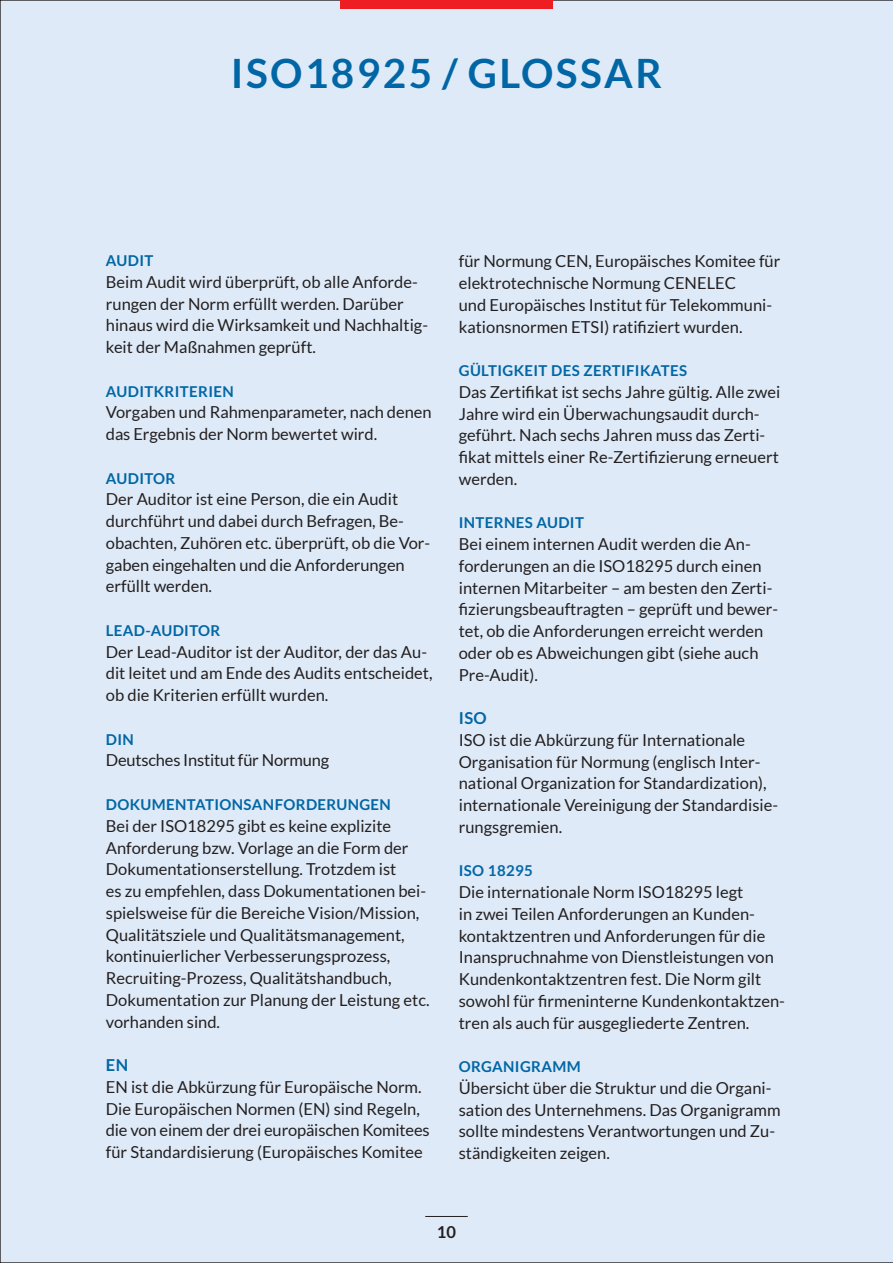
<style>
.page{position:relative;width:893px;height:1263px;background:#deeaf7}
.page>*{position:absolute;margin:0;border:0;box-sizing:border-box;transform-origin:0 0}
.headline{font:700 40.5px "Lato";letter-spacing:.06em;color:#0166a5}
.fließtext{font:16.5px/21.8px "Lato";color:#231f20}
.fließtext-2{font:700 16.5px "Lato";color:#0166a5}
.fließtext-3{font:700 16.5px "Lato";color:#231f20}
.fließtext-4{font:700 15px "Lato";letter-spacing:.025em;color:#0166a5}
</style>
<div class="page">
<div style="left:340px;top:0;width:213px;height:9px;background:#ee1d23"></div>
<p class="headline" style="left:231px;top:50px;width:433px">ISO18925 / GLOSSAR</p>
<p class="fließtext-4" style="left:106px;top:252px;width:49px">AUDIT</p>
<p class="fließtext" style="left:106px;top:271px;width:324px">Beim Audit wird überprüft, ob alle Anforde&shy;rungen der Norm erfüllt werden. Darüber hinaus wird die Wirksamkeit und Nachhaltig&shy;keit der Maßnahmen geprüft.</p>
<p class="fließtext-4" style="left:106px;top:383px;width:129px">AUDITKRITERIEN</p>
<p class="fließtext" style="left:106px;top:401px;width:327px">Vorgaben und Rahmenparameter, nach denen das Ergebnis der Norm bewertet wird.</p>
<p class="fließtext-4" style="left:106px;top:470px;width:71px">AUDITOR</p>
<p class="fließtext" style="left:106px;top:488px;width:326px">Der Auditor ist eine Person, die ein Audit durchführt und dabei durch Befragen, Be&shy;obachten, Zuhören etc. überprüft, ob die Vor&shy;gaben eingehalten und die Anforderungen erfüllt werden.</p>
<p class="fließtext-4" style="left:106px;top:622px;width:116px">LEAD-AUDITOR</p>
<p class="fließtext" style="left:106px;top:641px;width:328px">Der Lead-Auditor ist der Auditor, der das Au&shy;dit leitet und am Ende des Audits entscheidet, ob die Kriterien erfüllt wurden.</p>
<p class="fließtext-4" style="left:106px;top:731px;width:30px">DIN</p>
<p class="fließtext" style="left:106px;top:749px;width:225px">Deutsches Institut für Normung</p>
<p class="fließtext-4" style="left:106px;top:796px;width:287px">DOKUMENTATIONSANFORDERUNGEN</p>
<p class="fließtext" style="left:106px;top:815px;width:325px">Bei der ISO18295 gibt es keine explizite Anforderung bzw. Vorlage an die Form der Dokumentationserstellung. Trotzdem ist<br>es zu empfehlen, dass Dokumentationen bei&shy;spielsweise für die Bereiche Vision/Mission, Qualitätsziele und Qualitätsmanagement, kontinuierlicher Verbesserungsprozess, Recruiting-Prozess, Qualitätshandbuch, Dokumentation zur Planung der Leistung etc. vorhanden sind.</p>
<p class="fließtext-2" style="left:106px;top:1055px;width:24px">EN</p>
<p class="fließtext" style="left:106px;top:1076px;width:325px">EN ist die Abkürzung für Europäische Norm.<br>Die Europäischen Normen (EN) sind Regeln, die von einem der drei europäischen Komitees für Standardisierung (Europäisches Komitee</p>
<p class="fließtext" style="left:459px;top:250px;width:323px">für Normung CEN, Europäisches Komitee für elektrotechnische Normung CENELEC<br>und Europäisches Institut für Telekommuni&shy;kationsnormen ETSI) ratifiziert wurden.</p>
<p class="fließtext-4" style="left:459px;top:362px;width:230px">GÜLTIGKEIT DES ZERTIFIKATES</p>
<p class="fließtext" style="left:459px;top:381px;width:323px">Das Zertifikat ist sechs Jahre gültig. Alle zwei Jahre wird ein Überwachungsaudit durch&shy;geführt. Nach sechs Jahren muss das Zerti&shy;fikat mittels einer Re-Zertifizierung erneuert werden.</p>
<p class="fließtext-4" style="left:459px;top:514px;width:127px">INTERNES AUDIT</p>
<p class="fließtext" style="left:459px;top:533px;width:321px">Bei einem internen Audit werden die An&shy;forderungen an die ISO18295 durch einen internen Mitarbeiter – am besten den Zerti&shy;fizierungsbeauftragten – geprüft und bewer&shy;tet, ob die Anforderungen erreicht werden oder ob es Abweichungen gibt (siehe auch Pre-Audit).</p>
<p class="fließtext-2" style="left:459px;top:709px;width:30px">ISO</p>
<p class="fließtext" style="left:459px;top:729px;width:321px">ISO ist die Abkürzung für Internationale Organisation für Normung (englisch Inter&shy;national Organization for Standardization), internationale Vereinigung der Standardisie&shy;rungsgremien.</p>
<p class="fließtext-4" style="left:459px;top:862px;width:76px">ISO 18295</p>
<p class="fließtext" style="left:459px;top:881px;width:328px">Die internationale Norm ISO18295 legt<br>in zwei Teilen Anforderungen an Kunden&shy;kontaktzentren und Anforderungen für die Inanspruchnahme von Dienstleistungen von Kundenkontaktzentren fest. Die Norm gilt sowohl für firmeninterne Kundenkontaktzen&shy;tren als auch für ausgegliederte Zentren.</p>
<p class="fließtext-4" style="left:459px;top:1058px;width:123px">ORGANIGRAMM</p>
<p class="fließtext" style="left:459px;top:1077px;width:323px">Übersicht über die Struktur und die Organi&shy;sation des Unternehmens. Das Organigramm sollte mindestens Verantwortungen und Zu&shy;ständigkeiten zeigen.</p>
<p class="fließtext-3" style="left:437px;top:1222px;width:21px">10</p>
</div>
